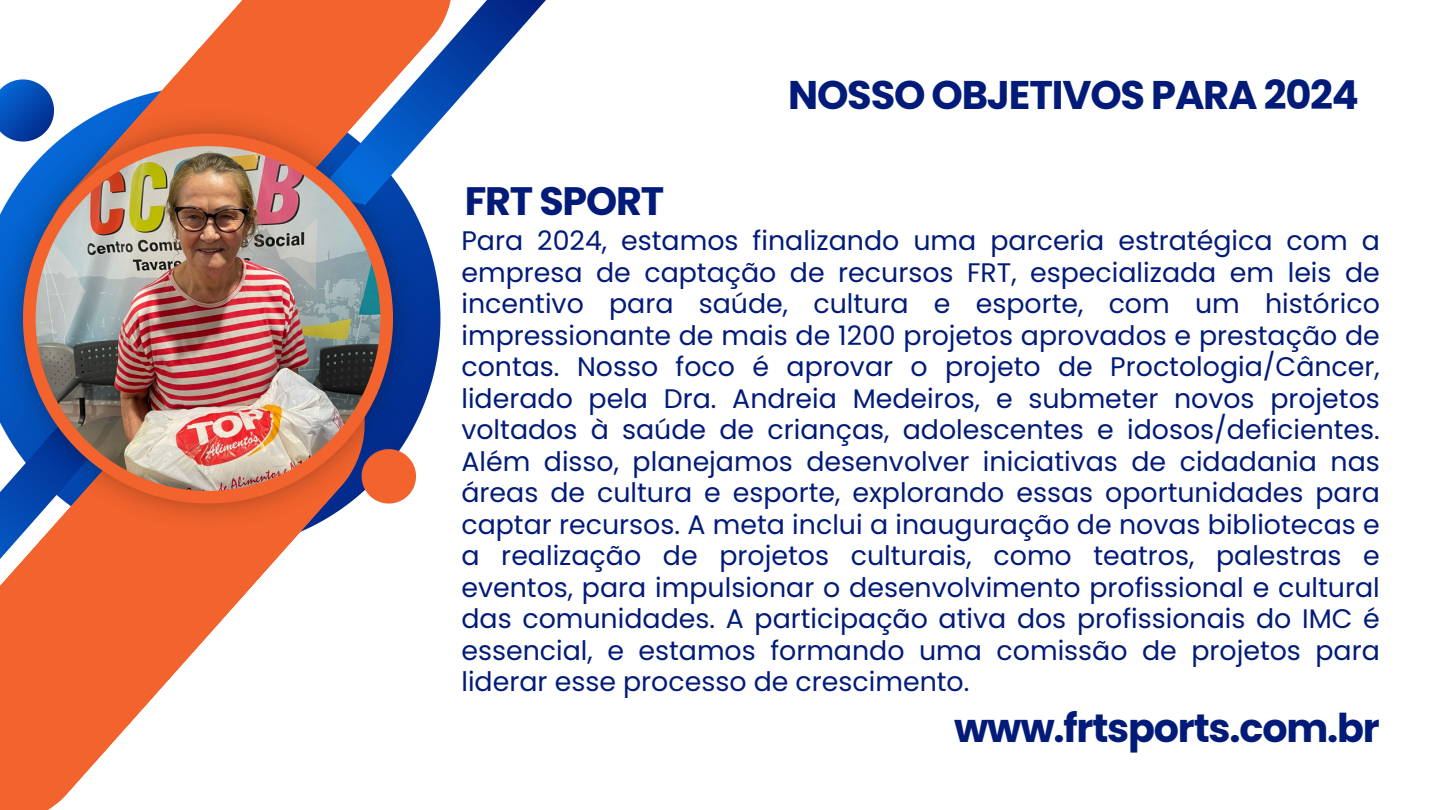
<style>
.page{position:relative;width:1440px;height:810px;background:#fff}
.page>*{position:absolute;margin:0;border:0;box-sizing:border-box;transform-origin:0 0}
.t1{font:700 40px "Poppins";letter-spacing:-.03em;color:#021b79}
.t2{font:700 39.6px "Poppins";letter-spacing:-.03em;color:#021b79}
.t3{font:26.8px/31.5px "Poppins";color:#021b79;text-align:justify}
</style>
<div class="page">
<svg style="left:103px;top:0;width:338px;height:372px;fill:#f2632d"></svg>
<svg style="left:0;top:527px;width:311px;height:283px"></svg>
<svg style="left:326px;top:0;width:220px;height:212px"></svg>
<svg style="left:0;top:527px;width:134px;height:103px;background:#eb6e42"></svg>
<img style="left:0;top:111px;width:416px;height:416px">
<svg style="left:23px;top:134px;width:370px;height:369px;background:#805b6f"></svg>
<svg style="left:0;top:79px;width:54px;height:63px"></svg>
<svg style="left:362px;top:449px;width:54px;height:55px;background:#e57853"></svg>
<img style="left:36px;top:146px;width:344px;height:345px;border-radius:50%">
<p class="t2" style="left:465px;top:174px;width:201px">FRT SPORT</p>
<p class="t1" style="left:788px;top:67px;width:572px">NOSSO OBJETIVOS PARA 2024</p>
<p class="t3" style="left:461px;top:225px;width:920px">Para 2024, estamos finalizando uma parceria estratégica com a empresa de captação de recursos FRT, especializada em leis de incentivo para saúde, cultura e esporte, com um histórico impressionante de mais de 1200 projetos aprovados e prestação de contas. Nosso foco é aprovar o projeto de Proctologia/Câncer, liderado pela Dra. Andreia Medeiros, e submeter novos projetos voltados à saúde de crianças, adolescentes e idosos/deficientes.<br>Além disso, planejamos desenvolver iniciativas de cidadania nas áreas de cultura e esporte, explorando essas oportunidades para captar recursos. A meta inclui a inauguração de novas bibliotecas e a realização de projetos culturais, como teatros, palestras e eventos, para impulsionar o desenvolvimento profissional e cultural das comunidades. A participação ativa dos profissionais do IMC é essencial, e estamos formando uma comissão de projetos para liderar esse processo de crescimento.</p>
<p class="t2" style="left:954px;top:701px;width:427px">www.frtsports.com.br</p>
</div>
